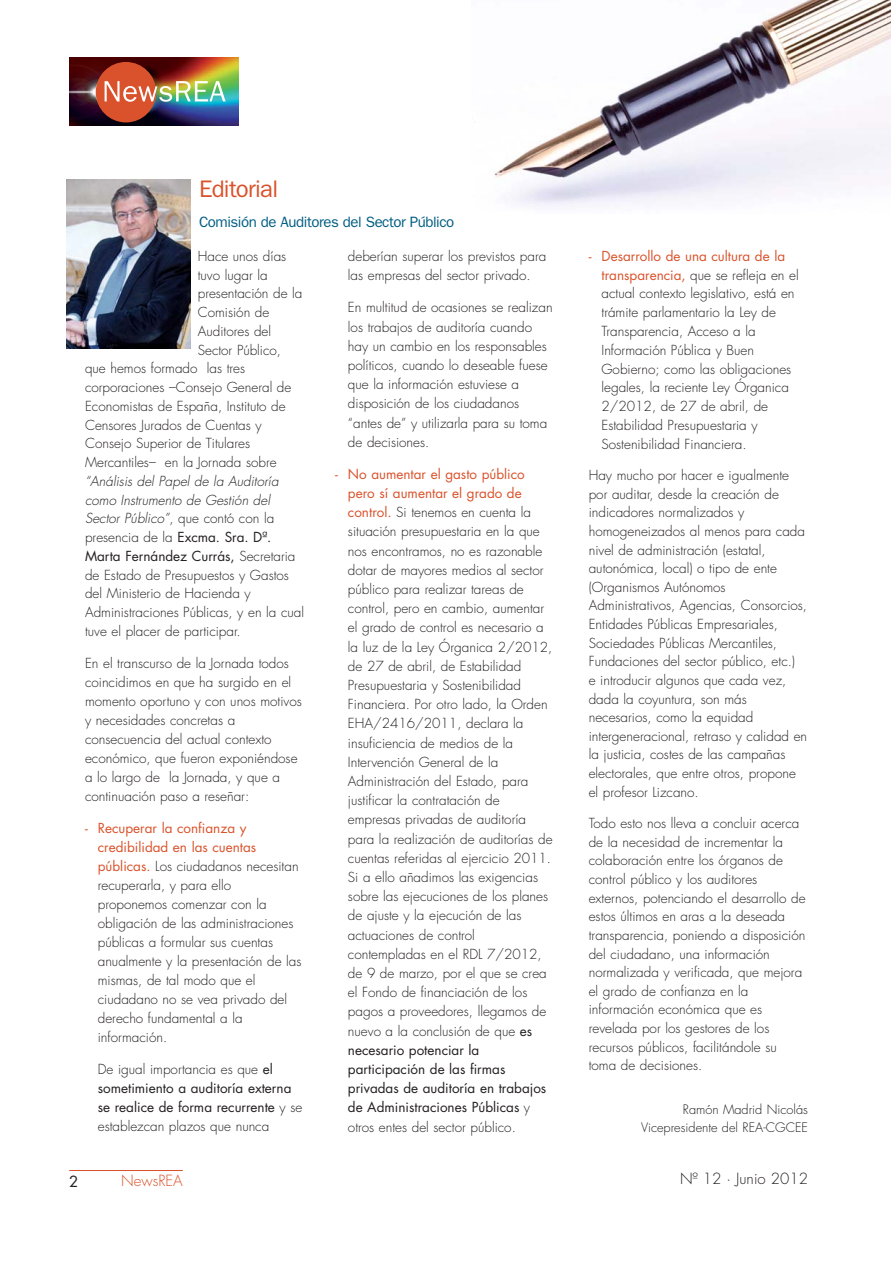
<style>
.page{position:relative;width:893px;height:1263px;background:#fff}
.page>*{position:absolute;margin:0;border:0;box-sizing:border-box;transform-origin:0 0}
.t1{font:24px "Franklin Gothic";letter-spacing:-.03em;color:#da522b}
.t2{font:15px "Franklin Gothic";letter-spacing:-.03em;color:#005e82}
.t3{font:300 15px "Futura";color:#231f20}
.t4{font:300 15px "Futura";color:#da522b}
.t5{font:15px "Futura";color:#231f20}
.t6{font:300 13.5px/19.2px "Futura";color:#231f20}
.t7{font:13.5px/19px "Futura";color:#231f20}
.t8{font:300 12.75px/18px "Futura";color:#231f20;text-align:right}
.s1{font-style:italic}
.s2{font-weight:400}
.s3{font-weight:400;color:#da522b}
.s4{font-weight:300}
</style>
<div class="page">
<img style="left:494px;top:0;width:397px;height:206px">
<img style="left:69px;top:58px;width:170px;height:68px">
<div style="left:96px;top:62px;width:60px;height:60px;background:#da522b;border-radius:50%"></div>
<img style="left:105px;top:81px;width:121px;height:21px">
<hr style="left:69px;top:1170px;width:114px;height:1px;background:#da522b">
<img style="left:66px;top:179px;width:124px;height:169px">
<h1 class="t1" style="left:199px;top:180px;width:81px">Editorial</h1>
<p class="t2" style="left:199px;top:217px;width:257px">Comisión de Auditores del Sector Público</p>
<p class="t6" style="left:198px;top:248px;width:90px">Hace unos días</p>
<p class="t6" style="left:198px;top:266px;width:71px">tuvo lugar la</p>
<p class="t6" style="left:198px;top:285px;width:106px">presentación de la</p>
<p class="t6" style="left:198px;top:304px;width:73px">Comisión de</p>
<p class="t6" style="left:198px;top:323px;width:75px">Auditores del</p>
<p class="t6" style="left:198px;top:341px;width:85px">Sector Público,</p>
<p class="t6" style="left:85px;top:360px;width:162px">que hemos formado las tres</p>
<p class="t6" style="left:85px;top:379px;width:208px">corporaciones –Consejo General de</p>
<p class="t6" style="left:85px;top:398px;width:202px">Economistas de España, Instituto de</p>
<p class="t6" style="left:85px;top:416px;width:178px">Censores Jurados de Cuentas y</p>
<p class="t6" style="left:85px;top:435px;width:167px">Consejo Superior de Titulares</p>
<p class="t6" style="left:85px;top:454px;width:193px">Mercantiles– en la Jornada sobre</p>
<p class="t6" style="left:85px;top:473px;width:221px;line-height:18.8px"><span class="s1">“Análisis del Papel de la Auditoría como Instrumento de Gestión del Sector Público”</span>, q u e c o n tó c o n l a presencia de la <span class="s2">Excma. Sra. Dª.<br>Marta Fernández Currás,</span> Secretaria de Estado de Presupuestos y Gastos del Ministerio de Hacienda y Administraciones Públicas, y en la cual tuve el placer de participar.</p>
<p class="t6" style="left:85px;top:654px;width:218px">En el transcurso de la Jornada todos coincidimos en que ha surgido en el momento oportuno y con unos motivos y necesidades concretas a consecuencia del actual contexto económico, que fueron exponiéndose a lo largo de la Jornada, y que a continuación paso a reseñar:</p>
<p class="t6" style="left:98px;top:820px;width:205px;text-indent:-13px"><span class="s3">- Recuperar la confianza y credibilidad en las cuentas públicas.</span> Los ciudadanos necesitan recuperarla, y para ello proponemos comenzar con la obligación de las administraciones públicas a formular sus cuentas anualmente y la presentación de las mismas, de tal modo que el ciudadano no se vea privado del derecho fundamental a la información.</p>
<p class="t7" style="left:98px;top:1061px;width:206px"><span class="s4">De igual importancia es que</span> el sometimiento a auditoría externa se realice de forma recurrente <span class="s4">y se establezcan plazos que nunca</span></p>
<p class="t6" style="left:348px;top:247px;width:200px">deberían superar los previstos para las empresas del sector privado.</p>
<p class="t6" style="left:348px;top:299px;width:206px">En multitud de ocasiones se realizan los trabajos de auditoría cuando hay un cambio en los responsables políticos, cuando lo deseable fuese que la información estuviese a disposición de los ciudadanos “antes de” y utilizarla para su toma de decisiones.</p>
<p class="t6" style="left:348px;top:465px;width:206px;text-indent:-13px"><span class="s3">- No aumentar el gasto público pero sí aumentar el grado de control.</span> Si tenemos en cuenta la situación presupuestaria en la que nos encontramos, no es razonable dotar de mayores medios al sector público para realizar tareas de control, pero en cambio, aumentar el grado de control es necesario a la luz de la Ley Órganica 2/2012, de 27 de abril, de Estabilidad<br>Presupuestaria y Sostenibilidad<br>Financiera. Por otro lado, la Orden<br>EHA/2416/2011, declara la insuficiencia de medios de la<br>Intervención General de la<br>Administración del Estado, para justificar la contratación de empresas privadas de auditoría para la realización de auditorías de cuentas referidas al ejercicio 2011.<br>Si a ello añadimos las exigencias sobre las ejecuciones de los planes de ajuste y la ejecución de las actuaciones de control contempladas en el RDL 7/2012, de 9 de marzo, por el que se crea el Fondo de financiación de los pagos a proveedores, llegamos de nuevo a la conclusión de que <span class="s2">es necesario potenciar la participación de las firmas privadas de auditoría en trabajos de Administraciones Públicas</span> y otros entes del sector público.</p>
<p class="t6" style="left:601px;top:248px;width:199px;line-height:18.8px;text-indent:-13px"><span class="s3">- Desarrollo de una cultura de la transparencia,</span> que se refleja en el actual contexto legislativo, está en trámite parlamentario la Ley de<br>Transparencia, Acceso a la<br>Información Pública y Buen<br>Gobierno; como las obligaciones legales, la reciente Ley Órganica<br>2/2012, de 27 de abril, de<br>Estabilidad Presupuestaria y<br>Sostenibilidad Financiera.</p>
<p class="t6" style="left:589px;top:467px;width:220px;line-height:18.6px">Hay mucho por hacer e igualmente por auditar, desde la creación de indicadores normalizados y homogeneizados al menos para cada nivel de administración (estatal, autonómica, local) o tipo de ente (Organismos Autónomos Administrativos, Agencias, Consorcios, Entidades Públicas Empresariales, Sociedades Públicas Mercantiles, Fundaciones del sector público, etc.)<br>e introducir algunos que cada vez, dada la coyuntura, son más necesarios, como la equidad intergeneracional, retraso y calidad en la justicia, costes de las campañas electorales, que entre otros, propone el profesor Lizcano.</p>
<p class="t6" style="left:589px;top:815px;width:218px;line-height:18.6px">Todo esto nos lleva a concluir acerca de la necesidad de incrementar la colaboración entre los órganos de control público y los auditores externos, potenciando el desarrollo de estos últimos en aras a la deseada transparencia, poniendo a disposición del ciudadano, una información normalizada y verificada, que mejora el grado de confianza en la información económica que es revelada por los gestores de los recursos públicos, facilitándole su toma de decisiones.</p>
<p class="t8" style="left:641px;top:1101px;width:168px">Ramón Madrid Nicolás<br>Vicepresidente del REA-CGCEE</p>
<p class="t5" style="left:69px;top:1175px;width:11px">2</p>
<p class="t4" style="left:121px;top:1174px;width:63px">NewsREA</p>
<p class="t3" style="left:680px;top:1172px;width:129px">Nº 12 · Junio 2012</p>
</div>
